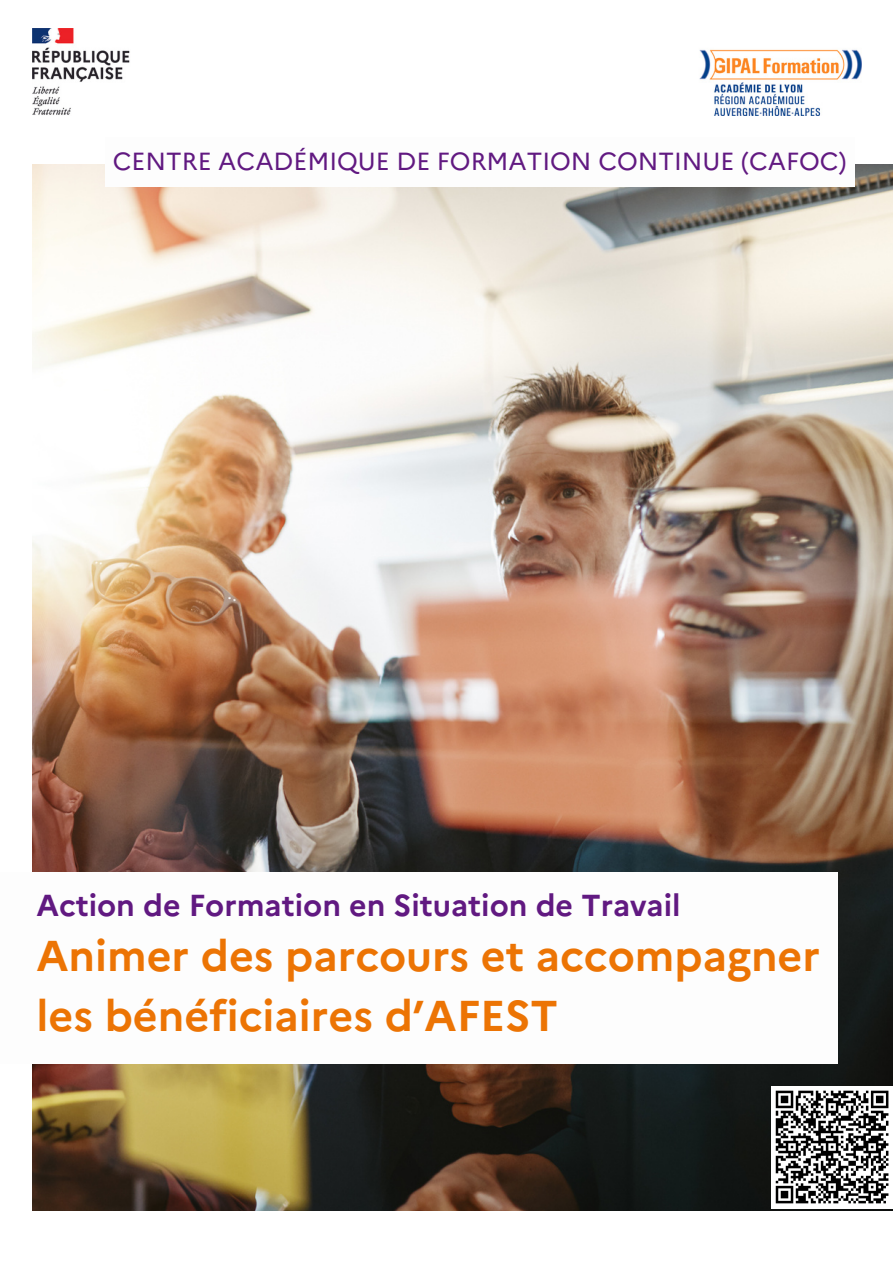
<style>
.page{position:relative;width:893px;height:1264px;background:#fff}
.page>*{position:absolute;margin:0;border:0;box-sizing:border-box;transform-origin:0 0}
.t1{font:700 43.05px/59.7px "Marianne";color:#ec7404}
.t2{font:700 30.3px "Marianne";color:#611981}
.t3{font:24.75px "Marianne";color:#611981}
</style>
<div class="page">
<img style="left:32px;top:29px;width:829px;height:87px">
<img style="left:32px;top:164px;width:860px;height:1046px">
<div style="left:105px;top:137px;width:749px;height:49px;background:#fdfdfd"></div>
<div style="left:0;top:872px;width:837px;height:192px;background:#fdfdfd"></div>
<div style="left:770px;top:1085px;width:122px;height:123px;background:#fff"></div>
<svg style="left:775px;top:1090px;width:114px;height:114px"></svg>
<h1 class="t3" style="left:113px;top:146px;width:735px">CENTRE ACADÉMIQUE DE FORMATION CONTINUE (CAFOC)</h1>
<p class="t2" style="left:36px;top:886px;width:645px">Action de Formation en Situation de Travail</p>
<p class="t1" style="left:36px;top:926px;width:785px">Animer des parcours et accompagner les bénéficiaires d’AFEST</p>
</div>
